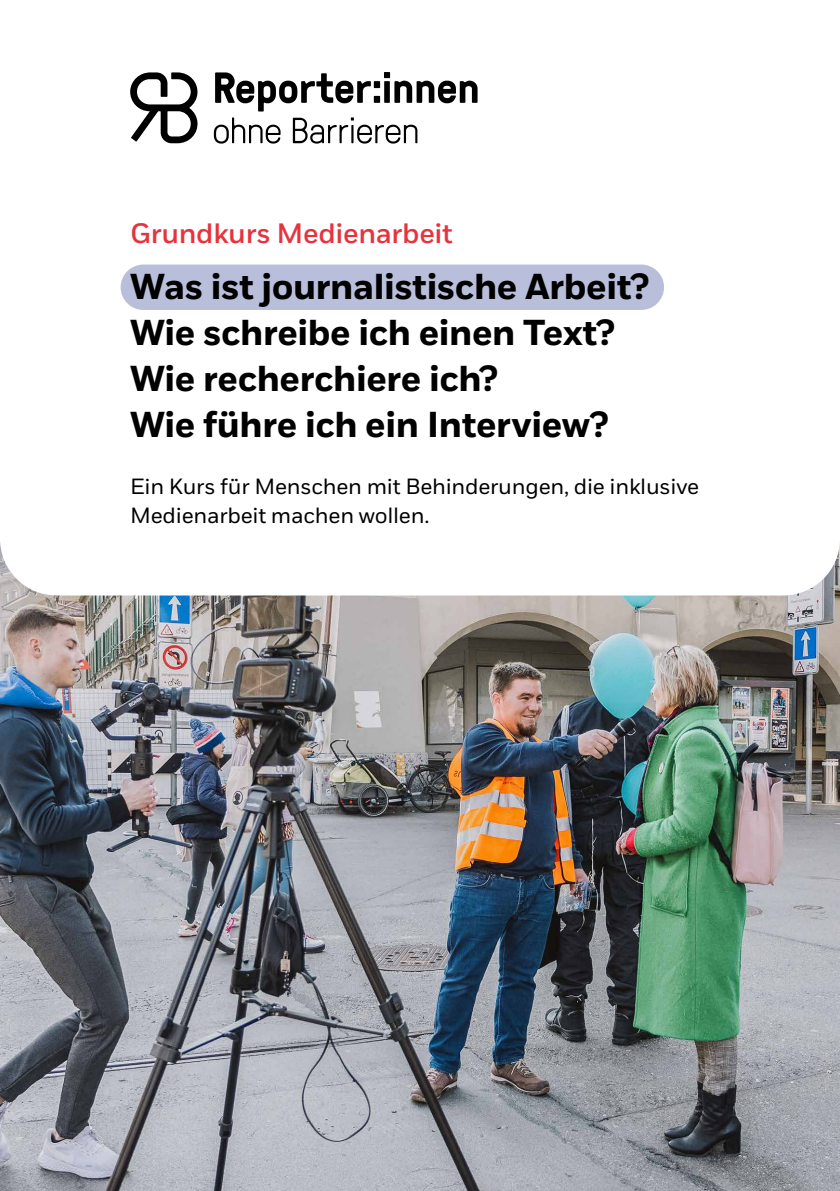
<style>
.page{position:relative;width:840px;height:1191px;background:#fff}
.page>*{position:absolute;margin:0;border:0;box-sizing:border-box;transform-origin:0 0}
.t1{font:700 36px/46px "Fort";letter-spacing:-.01em;color:#000}
.t2{font:500 28px "Fort";letter-spacing:-.01em;color:#e6333e}
.t3{font:22px/29px "Fort";letter-spacing:-.01em;color:#000}
</style>
<div class="page">
<img style="left:0;top:595px;width:839px;height:596px">
<div style="left:120px;top:264px;width:543px;height:46px;background:#b9bfda;border-radius:23px"></div>
<svg style="left:130px;top:72px;width:68px;height:71px"></svg>
<svg style="left:215px;top:72px;width:262px;height:39px"></svg>
<svg style="left:214px;top:117px;width:66px;height:27px"></svg>
<svg style="left:293px;top:117px;width:124px;height:27px"></svg>
<p class="t2" style="left:130px;top:216px;width:324px">Grundkurs Medienarbeit</p>
<p class="t1" style="left:130px;top:265px;width:520px">Was ist journalistische Arbeit?<br>Wie schreibe ich einen Text?<br>Wie recherchiere ich?<br>Wie führe ich ein Interview?</p>
<p class="t3" style="left:130px;top:473px;width:570px">Ein Kurs für Menschen mit Behinderungen, die inklusive<br>Medienarbeit machen wollen.</p>
</div>
